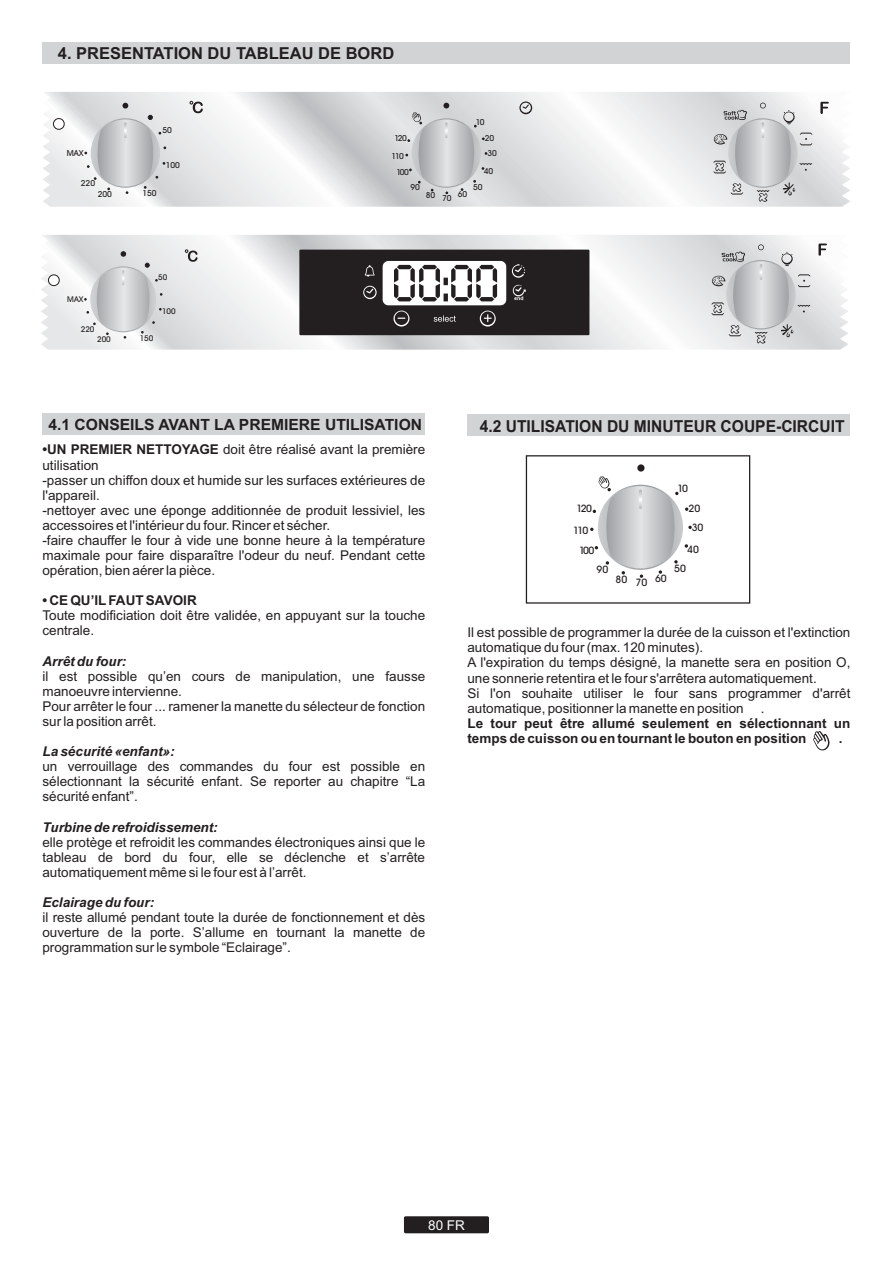
<style>
.page{position:relative;width:893px;height:1263px;background:#fff}
.page>*{position:absolute;margin:0;border:0;box-sizing:border-box;transform-origin:0 0}
.t1{font:700 16.5px "Arial";color:#231f20;scale:.95 1}
.t2{font:700 16.5px "Arial";color:#231f20}
.t3{font:700 15.45px "Arial";color:#231f20}
.t4{font:13.5px/15.1px "Arial";color:#231f20}
.t5{font:700 13.5px/15.1px "Arial";color:#231f20}
.t6{font:italic 700 13.5px "Arial";color:#231f20}
.t7{font:13.5px "Arial";color:#fff}
.t8{font:500 10.35px/21.9px "Avant Garde IT Cby BT";color:#231f20;text-align:center}
.t9{font:500 8.25px/17.7px "Avant Garde IT Cby BT";color:#231f20;text-align:center}
.t10{font:500 7.95px "Avant Garde IT Cby BT";color:#231f20}
.s1{font-weight:700}
</style>
<div class="page">
<div style="left:42px;top:43px;width:808px;height:21px;background:#d1d3d4"></div>
<svg style="left:43px;top:92px;width:807px;height:115px"></svg>
<svg style="left:519px;top:102px;width:13px;height:12px"></svg>
<svg style="left:122px;top:103px;width:6px;height:6px"></svg>
<svg style="left:189px;top:101px;width:14px;height:12px"></svg>
<svg style="left:820px;top:102px;width:9px;height:12px"></svg>
<svg style="left:84px;top:115px;width:82px;height:79px"></svg>
<svg style="left:405px;top:103px;width:82px;height:91px"></svg>
<svg style="left:713px;top:103px;width:99px;height:99px"></svg>
<div style="left:53px;top:119px;width:11px;height:10px;background:#fff;border-radius:50%"></div>
<div style="left:53px;top:118px;width:11px;height:11px;border:1px solid #231f20;border-radius:50%"></div>
<svg style="left:41px;top:235px;width:807px;height:115px"></svg>
<div style="left:48px;top:275px;width:11px;height:11px;background:#fff;border-radius:50%"></div>
<div style="left:48px;top:275px;width:11px;height:11px;border:1px solid #231f20;border-radius:50%"></div>
<svg style="left:121px;top:251px;width:5px;height:6px"></svg>
<svg style="left:185px;top:249px;width:12px;height:13px"></svg>
<svg style="left:84px;top:263px;width:78px;height:76px"></svg>
<svg style="left:299px;top:250px;width:290px;height:85px"></svg>
<svg style="left:818px;top:244px;width:9px;height:12px"></svg>
<svg style="left:711px;top:244px;width:99px;height:100px"></svg>
<div style="left:42px;top:414px;width:383px;height:21px;background:#d1d3d4"></div>
<div style="left:467px;top:415px;width:383px;height:21px;background:#d1d3d4"></div>
<svg style="left:813px;top:731px;width:16px;height:19px"></svg>
<div style="left:637px;top:464px;width:7px;height:8px;background:#231f20;border-radius:50%"></div>
<svg style="left:688px;top:526px;width:4px;height:3px"></svg>
<svg style="left:685px;top:544px;width:3px;height:4px"></svg>
<svg style="left:685px;top:507px;width:3px;height:4px"></svg>
<svg style="left:590px;top:476px;width:88px;height:102px"></svg>
<div style="left:526px;top:455px;width:224px;height:149px;border:1px solid #231f20"></div>
<div style="left:404px;top:1216px;width:85px;height:17px;background:#231f20;border-radius:2px"></div>
<p class="t2" style="left:58px;top:47px;width:338px">4. PRESENTATION DU TABLEAU DE BORD</p>
<p class="t9" style="left:67px;top:145px;width:18px">MAX</p>
<p class="t9" style="left:162px;top:122px;width:11px">50</p>
<p class="t9" style="left:166px;top:157px;width:16px">100</p>
<p class="t9" style="left:394px;top:130px;width:14px">120</p>
<p class="t9" style="left:392px;top:148px;width:14px">110</p>
<p class="t9" style="left:397px;top:164px;width:14px">100</p>
<p class="t9" style="left:476px;top:114px;width:10px">10</p>
<p class="t9" style="left:485px;top:130px;width:11px">20</p>
<p class="t9" style="left:484px;top:146px;width:15px">30<br>40</p>
<p class="t9" style="left:81px;top:175px;width:16px">220</p>
<p class="t9" style="left:98px;top:186px;width:16px">200</p>
<p class="t9" style="left:142px;top:186px;width:16px">150</p>
<p class="t10" style="left:67px;top:296px;width:18px">MAX</p>
<p class="t10" style="left:158px;top:274px;width:11px">50</p>
<p class="t10" style="left:162px;top:308px;width:15px">100</p>
<p class="t10" style="left:81px;top:326px;width:15px">220</p>
<p class="t10" style="left:97px;top:336px;width:15px">200</p>
<p class="t10" style="left:140px;top:335px;width:15px">150</p>
<p class="t9" style="left:473px;top:179px;width:11px">50</p>
<p class="t9" style="left:410px;top:180px;width:11px">90</p>
<p class="t9" style="left:426px;top:187px;width:11px">80</p>
<p class="t9" style="left:458px;top:187px;width:11px">60</p>
<p class="t9" style="left:442px;top:190px;width:11px">70</p>
<p class="t3" style="left:48px;top:419px;width:375px">4.1 CONSEILS AVANT LA PREMIERE UTILISATION</p>
<p class="t4" style="left:42px;top:443px;width:384px"><span class="s1">•UN PREMIER NETTOYAGE</span> doit être réalisé avant la première utilisation<br>-passer un chiffon doux et humide sur les surfaces extérieures de l'appareil.<br>-nettoyer avec une éponge additionnée de produit lessiviel, les accessoires et l'intérieur du four. Rincer et sécher.<br>-faire chauffer le four à vide une bonne heure à la température maximale pour faire disparaître l'odeur du neuf. Pendant cette opération, bien aérer la pièce.</p>
<p class="t5" style="left:42px;top:594px;width:156px">• CE QU’IL FAUT SAVOIR</p>
<p class="t4" style="left:42px;top:609px;width:384px">Toute modificiation doit être validée, en appuyant sur la touche centrale.</p>
<p class="t6" style="left:42px;top:656px;width:85px">Arrêt du four:</p>
<p class="t4" style="left:42px;top:670px;width:384px">il est possible qu’en cours de manipulation, une fausse manoeuvre intervienne.<br>Pour arrêter le four ... ramener la manette du sélecteur de fonction sur la position arrêt.</p>
<p class="t6" style="left:42px;top:746px;width:134px">La sécurité «enfant»:</p>
<p class="t4" style="left:42px;top:760px;width:384px;text-align:justify">un verrouillage des commandes du four est possible en sélectionnant la sécurité enfant. Se reporter au chapitre “La sécurité enfant”.</p>
<p class="t6" style="left:42px;top:822px;width:177px">Turbine de refroidissement:</p>
<p class="t4" style="left:42px;top:836px;width:384px;text-align:justify">elle protège et refroidit les commandes électroniques ainsi que le tableau de bord du four, elle se déclenche et s’arrête automatiquement même si le four est à l’arrêt.</p>
<p class="t6" style="left:42px;top:897px;width:113px">Eclairage du four:</p>
<p class="t4" style="left:42px;top:911px;width:384px;text-align:justify">il reste allumé pendant toute la durée de fonctionnement et dès ouverture de la porte. S’allume en tournant la manette de programmation sur le symbole “Eclairage”.</p>
<p class="t1" style="left:480px;top:420px;width:385px">4.2 UTILISATION DU MINUTEUR COUPE-CIRCUIT</p>
<p class="t8" style="left:678px;top:479px;width:12px">10</p>
<p class="t8" style="left:576px;top:498px;width:17px">120</p>
<p class="t8" style="left:688px;top:498px;width:13px">20</p>
<p class="t8" style="left:573px;top:520px;width:17px">110</p>
<p class="t8" style="left:579px;top:541px;width:17px">100</p>
<p class="t8" style="left:687px;top:518px;width:18px">30<br>40</p>
<p class="t8" style="left:596px;top:560px;width:13px">90</p>
<p class="t8" style="left:615px;top:569px;width:13px">80</p>
<p class="t8" style="left:655px;top:568px;width:13px">60</p>
<p class="t8" style="left:635px;top:573px;width:13px">70</p>
<p class="t8" style="left:674px;top:559px;width:13px">50</p>
<p class="t4" style="left:467px;top:626px;width:384px">Il est possible de programmer la durée de la cuisson et l'extinction automatique du four (max. 120 minutes).<br>A l'expiration du temps désigné, la manette sera en position O, une sonnerie retentira et le four s'arrêtera automatiquement.<br>Si l'on souhaite utiliser le four sans programmer d'arrêt automatique, positionner la manette en position</p>
<p class="t4" style="left:761px;top:702px;width:5px">.</p>
<p class="t5" style="left:467px;top:717px;width:384px">Le tour peut être allumé seulement en sélectionnant un temps de cuisson ou en tournant le bouton en position</p>
<p class="t5" style="left:839px;top:732px;width:5px">.</p>
<p class="t7" style="left:428px;top:1220px;width:38px">80 FR</p>
</div>
